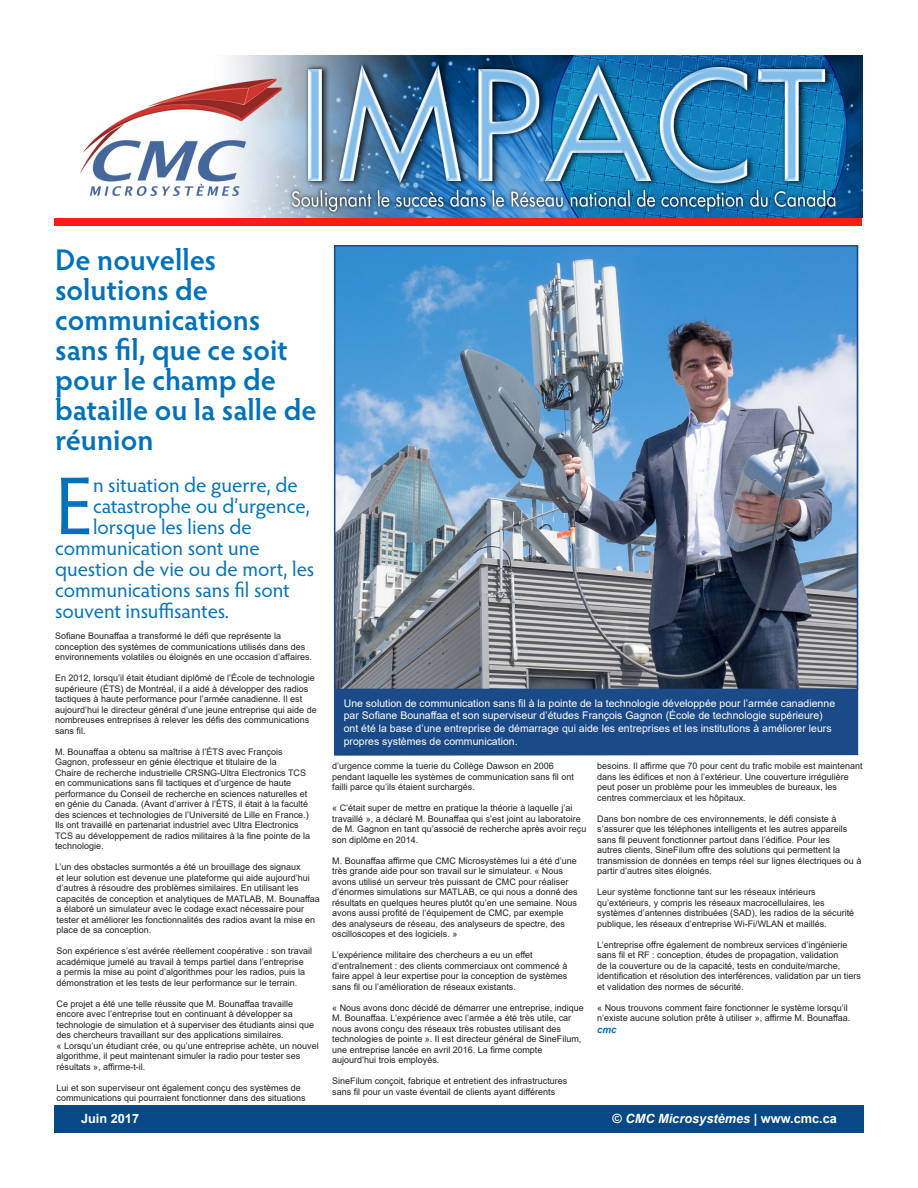
<style>
.page{position:relative;width:918px;height:1188px;background:#fff}
.page>*{position:absolute;margin:0;border:0;box-sizing:border-box;transform-origin:0 0}
.Drop_Cap{font:82.35px "Hypatia Sans Pro";color:#0072bc}
.t1{font:600 30px/30px "Hypatia Sans Pro";color:#0072bc}
.Drop_Cap-2{font:21px "Hypatia Sans Pro";color:#0072bc}
.t2{font:italic 700 12.75px "Arial";color:#fff}
.t3{font:700 12.75px "Arial";color:#fff}
.Caption_Text{font:10.5px/12.6px "Arial";color:#fff}
.Body_Text{font:italic 700 9.75px "Arial";color:#0072bc}
.Body_Text-2{font:9px/10.5px "Arial";color:#231f20}
.s1{font-style:normal}
</style>
<div class="page">
<div style="left:54px;top:1105px;width:810px;height:27px;background:#084887"></div>
<div style="left:55px;top:217px;width:807px;height:8px;background:#fd1b14"></div>
<img style="left:55px;top:56px;width:808px;height:162px">
<div style="left:333px;top:245px;width:526px;height:511px;background:#1a4a87"></div>
<img style="left:337px;top:248px;width:518px;height:439px">
<div style="left:334px;top:245px;width:524px;height:445px;border:2px solid #1a4a87"></div>
<p class="t1" style="left:55px;top:244px;width:263px">De nouvelles solutions de communications sans fil, que ce soit pour le champ de bataille ou la salle de réunion</p>
<p class="Drop_Cap" style="left:55px;top:451px;width:39px">E</p>
<p class="Drop_Cap-2" style="left:93px;top:471px;width:206px">n situation de guerre, de</p>
<p class="Drop_Cap-2" style="left:93px;top:492px;width:218px">catastrophe ou d’urgence,</p>
<p class="Drop_Cap-2" style="left:93px;top:513px;width:160px">lorsque les liens de</p>
<p class="Drop_Cap-2" style="left:55px;top:534px;width:206px">communication sont une</p>
<p class="Drop_Cap-2" style="left:55px;top:555px;width:261px">question de vie ou de mort, les</p>
<p class="Drop_Cap-2" style="left:55px;top:576px;width:236px">communications sans fil sont</p>
<p class="Drop_Cap-2" style="left:55px;top:597px;width:176px">souvent insuffisantes.</p>
<p class="Body_Text-2" style="left:55px;top:631px;width:258px">Sofiane Bounaffaa a transformé le défi que représente la conception des systèmes de communications utilisés dans des environnements volatiles ou éloignés en une occasion d’affaires.</p>
<p class="Body_Text-2" style="left:55px;top:673px;width:263px">En 2012, lorsqu’il était étudiant diplômé de l’École de technologie supérieure (ÉTS) de Montréal, il a aidé à développer des radios tactiques à haute performance pour l’armée canadienne. Il est aujourd’hui le directeur général d’une jeune entreprise qui aide de nombreuses entreprises à relever les défis des communications sans fil.</p>
<p class="Body_Text-2" style="left:55px;top:746px;width:257px">M. Bounaffaa a obtenu sa maîtrise à l’ÉTS avec François Gagnon, professeur en génie électrique et titulaire de la<br>Chaire de recherche industrielle CRSNG-Ultra Electronics TCS en communications sans fil tactiques et d’urgence de haute performance du Conseil de recherche en sciences naturelles et en génie du Canada. (Avant d’arriver à l’ÉTS, il était à la faculté des sciences et technologies de l’Université de Lille en France.)<br>Ils ont travaillé en partenariat industriel avec Ultra Electronics TCS au développement de radios militaires à la fine pointe de la technologie.</p>
<p class="Body_Text-2" style="left:55px;top:862px;width:266px">L’un des obstacles surmontés a été un brouillage des signaux<br>et leur solution est devenue une plateforme qui aide aujourd’hui d’autres à résoudre des problèmes similaires. En utilisant les capacités de conception et analytiques de MATLAB, M. Bounaffaa a élaboré un simulateur avec le codage exact nécessaire pour tester et améliorer les fonctionnalités des radios avant la mise en place de sa conception.</p>
<p class="Body_Text-2" style="left:57px;top:946px;width:257px">Son expérience s’est avérée réellement coopérative : son travail académique jumelé au travail à temps partiel dans l’entreprise<br>a permis la mise au point d’algorithmes pour les radios, puis la démonstration et les tests de leur performance sur le terrain.</p>
<p class="Body_Text-2" style="left:57px;top:998px;width:264px">Ce projet a été une telle réussite que M. Bounaffaa travaille encore avec l’entreprise tout en continuant à développer sa technologie de simulation et à superviser des étudiants ainsi que des chercheurs travaillant sur des applications similaires.<br>« Lorsqu’un étudiant crée, ou qu’une entreprise achète, un nouvel algorithme, il peut maintenant simuler la radio pour tester ses résultats », affirme-t-il.</p>
<p class="Body_Text-2" style="left:57px;top:1082px;width:251px">Lui et son superviseur ont également conçu des systèmes de communications qui pourraient fonctionner dans des situations</p>
<p class="t3" style="left:81px;top:1110px;width:60px">Juin 2017</p>
<p class="Caption_Text" style="left:344px;top:697px;width:493px">Une solution de communication sans fil à la pointe de la technologie développée pour l’armée canadienne par Sofiane Bounaffaa et son superviseur d’études François Gagnon (École de technologie supérieure) ont été la base d’une entreprise de démarrage qui aide les entreprises et les institutions à améliorer leurs propres systèmes de communication.</p>
<p class="Body_Text-2" style="left:332px;top:761px;width:243px">d’urgence comme la tuerie du Collège Dawson en 2006 pendant laquelle les systèmes de communication sans fil ont failli parce qu’ils étaient surchargés.</p>
<p class="Body_Text-2" style="left:332px;top:803px;width:256px">« C’était super de mettre en pratique la théorie à laquelle j’ai travaillé », a déclaré M. Bounaffaa qui s’est joint au laboratoire de M. Gagnon en tant qu’associé de recherche après avoir reçu son diplôme en 2014.</p>
<p class="Body_Text-2" style="left:332px;top:855px;width:247px">M. Bounaffaa affirme que CMC Microsystèmes lui a été d’une très grande aide pour son travail sur le simulateur. « Nous avons utilisé un serveur très puissant de CMC pour réaliser d’énormes simulations sur MATLAB, ce qui nous a donné des résultats en quelques heures plutôt qu’en une semaine. Nous avons aussi profité de l’équipement de CMC, par exemple des analyseurs de réseau, des analyseurs de spectre, des oscilloscopes et des logiciels. »</p>
<p class="Body_Text-2" style="left:332px;top:950px;width:237px">L’expérience militaire des chercheurs a eu un effet d’entraînement : des clients commerciaux ont commencé à faire appel à leur expertise pour la conception de systèmes sans fil ou l’amélioration de réseaux existants.</p>
<p class="Body_Text-2" style="left:332px;top:1002px;width:253px">« Nous avons donc décidé de démarrer une entreprise, indique M. Bounaffaa. L’expérience avec l’armée a été très utile, car nous avons conçu des réseaux très robustes utilisant des technologies de pointe ». Il est directeur général de SineFilum, une entreprise lancée en avril 2016. La firme compte aujourd’hui trois employés.</p>
<p class="Body_Text-2" style="left:332px;top:1076px;width:237px">SineFilum conçoit, fabrique et entretient des infrastructures sans fil pour un vaste éventail de clients ayant différents</p>
<p class="Body_Text-2" style="left:597px;top:761px;width:267px">besoins. Il affirme que 70 pour cent du trafic mobile est maintenant dans les édifices et non à l’extérieur. Une couverture irrégulière peut poser un problème pour les immeubles de bureaux, les centres commerciaux et les hôpitaux.</p>
<p class="Body_Text-2" style="left:597px;top:813px;width:266px">Dans bon nombre de ces environnements, le défi consiste à s’assurer que les téléphones intelligents et les autres appareils sans fil peuvent fonctionner partout dans l’édifice. Pour les<br>autres clients, SineFilum offre des solutions qui permettent la transmission de données en temps réel sur lignes électriques ou à partir d’autres sites éloignés.</p>
<p class="Body_Text-2" style="left:597px;top:887px;width:259px">Leur système fonctionne tant sur les réseaux intérieurs qu’extérieurs, y compris les réseaux macrocellulaires, les systèmes d’antennes distribuées (SAD), les radios de la sécurité publique, les réseaux d’entreprise Wi-Fi/WLAN et maillés.</p>
<p class="Body_Text-2" style="left:597px;top:939px;width:265px">L’entreprise offre également de nombreux services d’ingénierie sans fil et RF : conception, études de propagation, validation<br>de la couverture ou de la capacité, tests en conduite/marche, identification et résolution des interférences, validation par un tiers et validation des normes de sécurité.</p>
<p class="Body_Text-2" style="left:597px;top:1002px;width:255px">« Nous trouvons comment faire fonctionner le système lorsqu’il n’existe aucune solution prête à utiliser », affirme M. Bounaffaa.</p>
<p class="Body_Text" style="left:597px;top:1023px;width:21px">cmc</p>
<h3 class="t2" style="left:613px;top:1110px;width:226px"><span class="s1">©</span> CMC Microsystèmes <span class="s1">| www.cmc.ca</span></h3>
</div>
